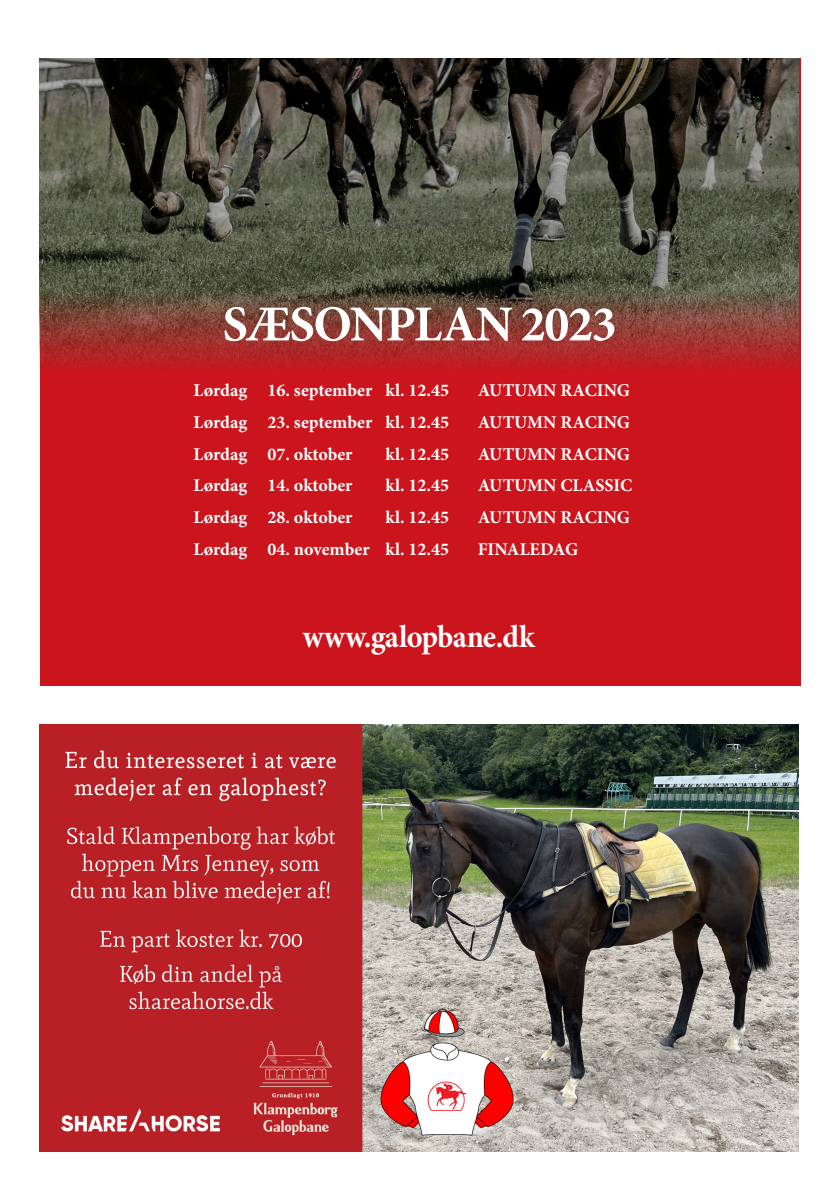
<style>
.page{position:relative;width:840px;height:1191px;background:#fff}
.page>*{position:absolute;margin:0;border:0;box-sizing:border-box;transform-origin:0 0}
.t1{font:700 50.4px "Minion Pro";letter-spacing:-.03em;color:#fff}
.Brød{font:700 32px "Minion Pro";letter-spacing:-.025em;color:#fff;scale:.95 1}
.Normal__Web{font:700 18px "Minion Pro";color:#fff}
</style>
<div class="page">
<div style="left:40px;top:58px;width:760px;height:628px;background:#cb141c"></div>
<img style="left:39px;top:58px;width:759px;height:311px">
<img style="left:39px;top:724px;width:759px;height:427px">
<p class="t1" style="left:222px;top:289px;width:395px">SÆSONPLAN 2023</p>
<p class="Normal__Web" style="left:193px;top:378px;width:257px">Lørdag 16. september kl. 12.45</p>
<p class="Normal__Web" style="left:477px;top:378px;width:154px">AUTUMN RACING</p>
<p class="Normal__Web" style="left:193px;top:410px;width:257px">Lørdag 23. september kl. 12.45</p>
<p class="Normal__Web" style="left:477px;top:410px;width:154px">AUTUMN RACING</p>
<p class="Normal__Web" style="left:193px;top:441px;width:161px">Lørdag 07. oktober</p>
<p class="Normal__Web" style="left:385px;top:441px;width:65px">kl. 12.45</p>
<p class="Normal__Web" style="left:477px;top:441px;width:154px">AUTUMN RACING</p>
<p class="Normal__Web" style="left:193px;top:473px;width:161px">Lørdag 14. oktober</p>
<p class="Normal__Web" style="left:385px;top:473px;width:65px">kl. 12.45</p>
<p class="Normal__Web" style="left:477px;top:473px;width:156px">AUTUMN CLASSIC</p>
<p class="Normal__Web" style="left:193px;top:505px;width:161px">Lørdag 28. oktober</p>
<p class="Normal__Web" style="left:385px;top:505px;width:65px">kl. 12.45</p>
<p class="Normal__Web" style="left:477px;top:505px;width:154px">AUTUMN RACING</p>
<p class="Normal__Web" style="left:193px;top:536px;width:257px">Lørdag 04. november kl. 12.45</p>
<p class="Normal__Web" style="left:477px;top:536px;width:102px">FINALEDAG</p>
<p class="Brød" style="left:302px;top:614px;width:245px">www.galopbane.dk</p>
</div>
